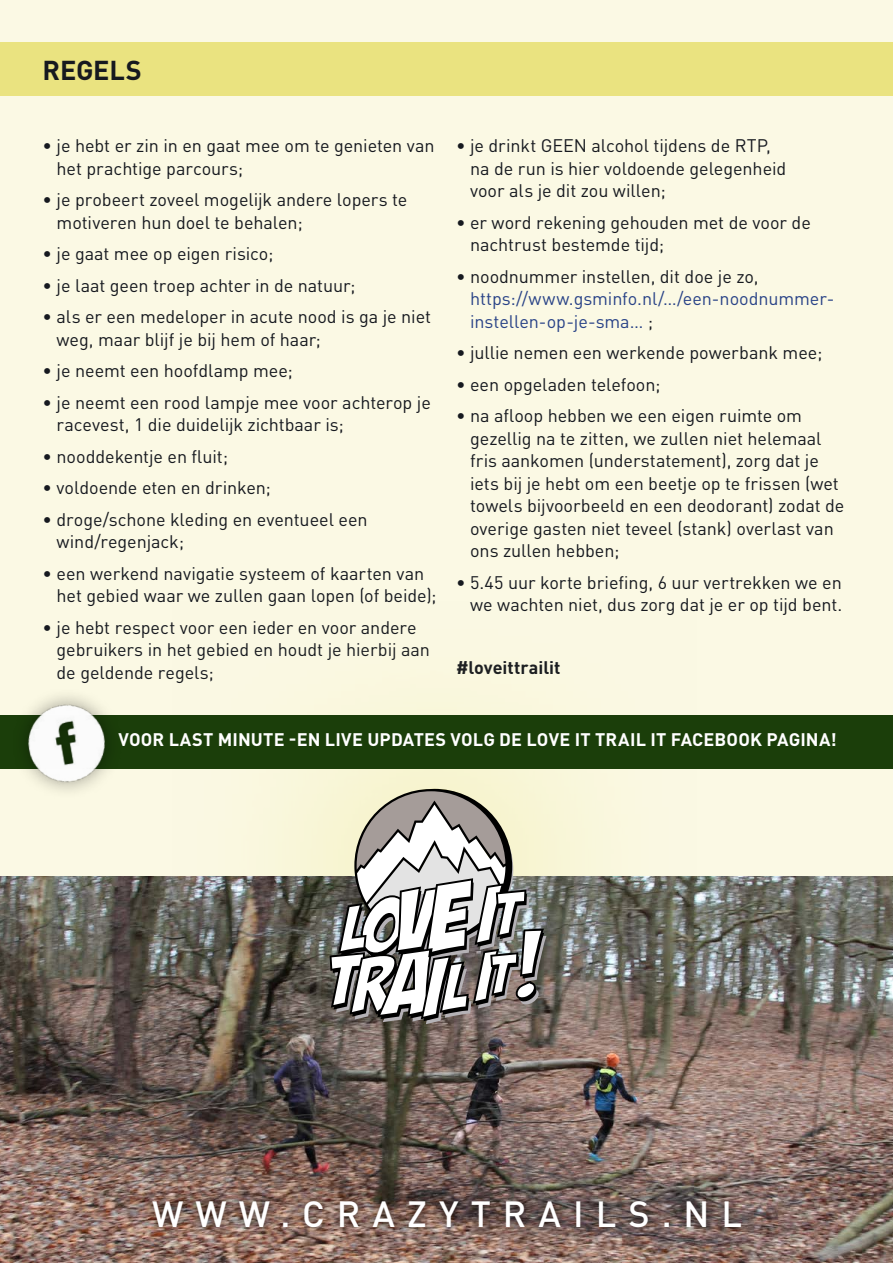
<style>
.page{position:relative;width:893px;height:1263px;background:#fff}
.page>*{position:absolute;margin:0;border:0;box-sizing:border-box;transform-origin:0 0}
.t1{font:500 36px "DIN Pro";letter-spacing:.335em;color:#fff}
.t2{font:700 27px "DIN Pro";color:#16191f}
.t3{font:18px/22.5px "DIN Pro";letter-spacing:-.005em;color:#16191f}
.t4{font:700 18px "DIN Pro";letter-spacing:.01em;color:#fff}
.t5{font:18px/22.5px "DIN Pro";letter-spacing:-.005em;color:#294387}
.t6{font:700 18px "DIN Pro";color:#16191f}
.s1{color:#16191f}
</style>
<div class="page">
<div style="left:0;top:0;width:893px;height:889px;background:#fbf9e4"></div>
<div style="left:0;top:43px;width:893px;height:53px;background:#eae380"></div>
<div style="left:0;top:715px;width:893px;height:53px;background:#1b3e0a"></div>
<div style="left:10px;top:687px;width:114px;height:112px;background:#000;opacity:.39"></div>
<img style="left:18px;top:693px;width:99px;height:99px">
<img style="left:0;top:876px;width:893px;height:387px">
<svg style="left:331px;top:789px;width:215px;height:235px"></svg>
<svg style="left:330px;top:789px;width:197px;height:232px"></svg>
<div style="left:144px;top:1192px;width:606px;height:43px;background:#000;opacity:.75"></div>
<h2 class="t2" style="left:43px;top:51px;width:101px">REGELS</h2>
<p class="t3" style="left:57px;top:134px;width:379px;text-indent:-14px">• je hebt er zin in en gaat mee om te genieten van het prachtige parcours;</p>
<p class="t3" style="left:57px;top:188px;width:352px;text-indent:-14px">• je probeert zoveel mogelijk andere lopers te motiveren hun doel te behalen;</p>
<p class="t3" style="left:43px;top:242px;width:232px">• je gaat mee op eigen risico;</p>
<p class="t3" style="left:43px;top:273px;width:314px">• je laat geen troep achter in de natuur;</p>
<p class="t3" style="left:57px;top:305px;width:376px;text-indent:-14px">• als er een medeloper in acute nood is ga je niet weg, maar blijf je bij hem of haar;</p>
<p class="t3" style="left:43px;top:359px;width:252px">• je neemt een hoofdlamp mee;</p>
<p class="t3" style="left:57px;top:390px;width:376px;text-indent:-14px">• je neemt een rood lampje mee voor achterop je racevest, 1 die duidelijk zichtbaar is;</p>
<p class="t3" style="left:43px;top:444px;width:187px">• nooddekentje en fluit;</p>
<p class="t3" style="left:43px;top:476px;width:230px">• voldoende eten en drinken;</p>
<p class="t3" style="left:57px;top:507px;width:313px;text-indent:-14px">• droge/schone kleding en eventueel een wind/regenjack;</p>
<p class="t3" style="left:57px;top:561px;width:382px;text-indent:-14px">• een werkend navigatie systeem of kaarten van het gebied waar we zullen gaan lopen (of beide);</p>
<p class="t3" style="left:57px;top:615px;width:375px;text-indent:-14px">• je hebt respect voor een ieder en voor andere gebruikers in het gebied en houdt je hierbij aan de geldende regels;</p>
<p class="t3" style="left:470px;top:134px;width:318px;text-indent:-14px">• je drinkt GEEN alcohol tijdens de RTP, na de run is hier voldoende gelegenheid voor als je dit zou willen;</p>
<p class="t3" style="left:470px;top:210px;width:342px;text-indent:-14px">• er word rekening gehouden met de voor de nachtrust bestemde tijd;</p>
<p class="t3" style="left:456px;top:264px;width:304px">• noodnummer instellen, dit doe je zo,</p>
<p class="t5" style="left:470px;top:287px;width:366px">https://www.gsminfo.nl/…/een-noodnummer&shy;instellen-op-je-sma… <span class="s1">;</span></p>
<p class="t3" style="left:456px;top:341px;width:368px">• jullie nemen een werkende powerbank mee;</p>
<p class="t3" style="left:456px;top:372px;width:206px">• een opgeladen telefoon;</p>
<p class="t3" style="left:470px;top:404px;width:376px;text-indent:-14px">• na afloop hebben we een eigen ruimte om gezellig na te zitten, we zullen niet helemaal fris aankomen (understatement), zorg dat je iets bij je hebt om een beetje op te frissen (wet towels bijvoorbeeld en een deodorant) zodat de overige gasten niet teveel (stank) overlast van ons zullen hebben;</p>
<p class="t3" style="left:456px;top:570px;width:388px;text-align:right">• 5.45 uur korte briefing, 6 uur vertrekken we en we wachten niet, dus zorg dat je er op tijd bent.</p>
<p class="t6" style="left:456px;top:655px;width:106px">#loveittrailit</p>
<p class="t4" style="left:119px;top:727px;width:720px">VOOR LAST MINUTE -EN LIVE UPDATES VOLG DE LOVE IT TRAIL IT FACEBOOK PAGINA!</p>
<h1 class="t1" style="left:152px;top:1189px;width:592px">WWW.CRAZYTRAILS.NL</h1>
</div>
